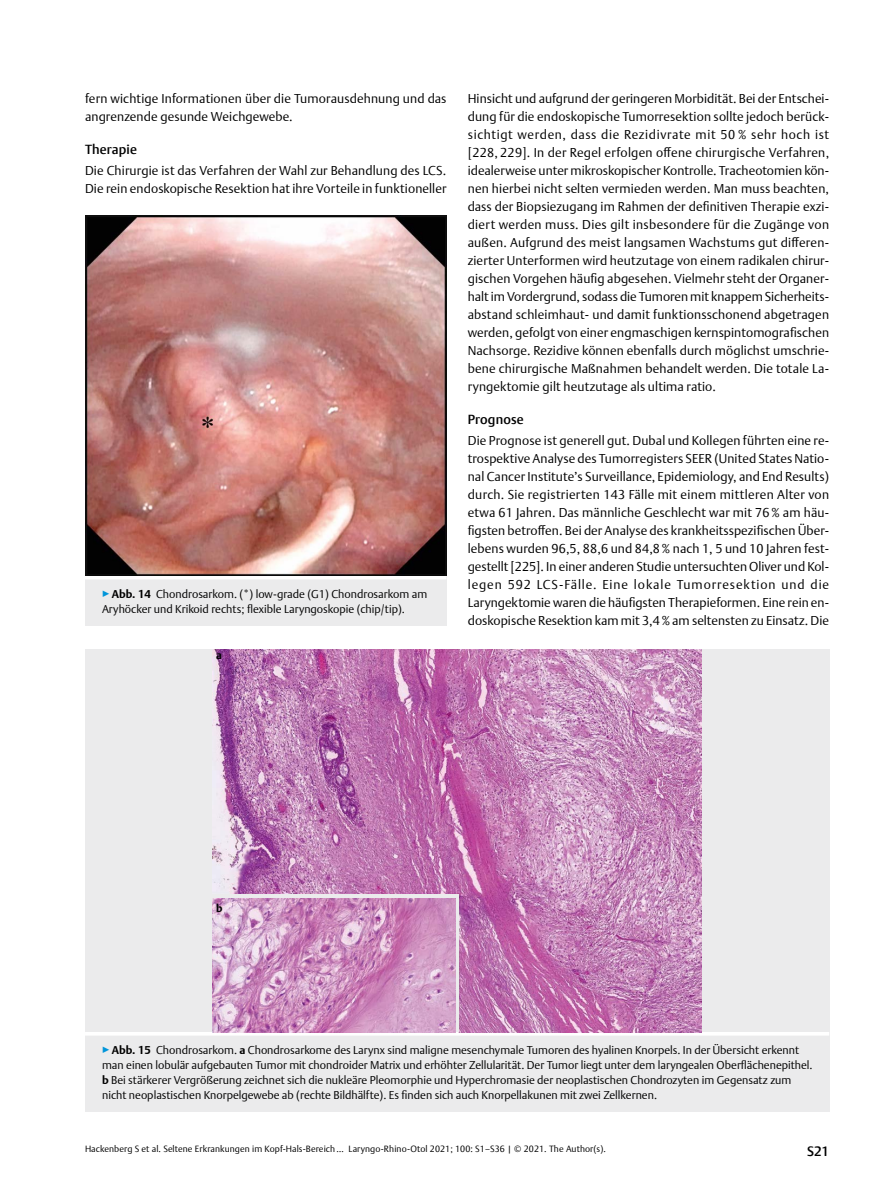
<style>
.page{position:relative;width:893px;height:1191px;background:#fff}
.page>*{position:absolute;margin:0;border:0;box-sizing:border-box;transform-origin:0 0}
.t1{font:500 13.5px "Thieme Argo 2011";color:#000}
.t2{font:500 13.2px "Thieme Argo 2011";letter-spacing:.01em;color:#000}
.t3{font:300 12.75px/18px "Thieme Argo 2011";letter-spacing:.01em;color:#000}
.t4{font:300 11.25px/15px "Thieme Argo 2011";color:#000}
.t5{font:700 10.8px "Thieme Argo 2011";color:#000}
.t6{font:300 9px "Thieme Argo 2011";letter-spacing:.01em;color:#000}
.s1{color:#0095da}
.s2{font-weight:700}
</style>
<div class="page">
<div style="left:85px;top:576px;width:361px;height:49px;background:#ebebec"></div>
<hr style="left:85px;top:576px;width:361px;height:3px;background:#fff">
<img style="left:85px;top:215px;width:361px;height:361px">
<div style="left:85px;top:1032px;width:744px;height:79px;background:#ebebec"></div>
<svg style="left:85px;top:1032px;width:744px;height:3px;background:#f3e5f0"></svg>
<div style="left:85px;top:649px;width:744px;height:383px;background:#ebebec"></div>
<img style="left:213px;top:649px;width:489px;height:383px">
<div style="left:213px;top:894px;width:246px;height:138px;background:#ebebec"></div>
<img style="left:213px;top:898px;width:242px;height:134px">
<p class="t3" style="left:85px;top:89px;width:363px">fern wichtige Informationen über die Tumorausdehnung und das angrenzende gesunde Weichgewebe.</p>
<p class="t2" style="left:85px;top:141px;width:53px">Therapie</p>
<p class="t3" style="left:85px;top:161px;width:363px">Die Chirurgie ist das Verfahren der Wahl zur Behandlung des LCS.<br>Die rein endoskopische Resektion hat ihre Vorteile in funktioneller</p>
<p class="t4" style="left:102px;top:586px;width:327px"><span class="s1">▶</span><span class="s2">Abb. 14</span> Chondrosarkom. (*) low-grade (G1) Chondrosarkom am<br>Aryhöcker und Krikoid rechts; flexible Laryngoskopie (chip/tip).</p>
<p class="t5" style="left:216px;top:647px;width:7px">a</p>
<p class="t3" style="left:468px;top:89px;width:363px;text-align:justify">Hinsicht und aufgrund der geringeren Morbidität. Bei der Entschei&shy;dung für die endoskopische Tumorresektion sollte jedoch berück&shy;sichtigt werden, dass die Rezidivrate mit 50 % sehr hoch ist [228, 229]. In der Regel erfolgen offene chirurgische Verfahren, idealerweise unter mikroskopischer Kontrolle. Tracheotomien kön&shy;nen hierbei nicht selten vermieden werden. Man muss beachten, dass der Biopsiezugang im Rahmen der definitiven Therapie exzi&shy;diert werden muss. Dies gilt insbesondere für die Zugänge von außen. Aufgrund des meist langsamen Wachstums gut differen&shy;zierter Unterformen wird heutzutage von einem radikalen chirur&shy;gischen Vorgehen häufig abgesehen. Vielmehr steht der Organer&shy;halt im Vordergrund, sodass die Tumoren mit knappem Sicherheits&shy;abstand schleimhaut- und damit funktionsschonend abgetragen werden, gefolgt von einer engmaschigen kernspintomografischen Nachsorge. Rezidive können ebenfalls durch möglichst umschrie&shy;bene chirurgische Maßnahmen behandelt werden. Die totale La&shy;ryngektomie gilt heutzutage als ultima ratio.</p>
<p class="t2" style="left:468px;top:411px;width:57px">Prognose</p>
<p class="t3" style="left:468px;top:431px;width:363px;text-align:justify">Die Prognose ist generell gut. Dubal und Kollegen führten eine re&shy;trospektive Analyse des Tumorregisters SEER (United States Natio&shy;nal Cancer Institute’s Surveillance, Epidemiology, and End Results) durch. Sie registrierten 143 Fälle mit einem mittleren Alter von etwa 61 Jahren. Das männliche Geschlecht war mit 76% am häu&shy;figsten betroffen. Bei der Analyse des krankheitsspezifischen Über&shy;lebens wurden 96,5, 88,6 und 84,8% nach 1, 5 und 10 Jahren fest&shy;gestellt [225]. In einer anderen Studie untersuchten Oliver und Kol&shy;legen 592 LCS-Fälle. Eine lokale Tumorresektion und die Laryngektomie waren die häufigsten Therapieformen. Eine rein en&shy;doskopische Resektion kam mit 3,4% am seltensten zu Einsatz. Die</p>
<p class="t5" style="left:216px;top:900px;width:8px">b</p>
<p class="t4" style="left:102px;top:1042px;width:712px"><span class="s1">▶</span><span class="s2">Abb. 15</span> Chondrosarkom. <span class="s2">a</span> Chondrosarkome des Larynx sind maligne mesenchymale Tumoren des hyalinen Knorpels. In der Übersicht erkennt man einen lobulär aufgebauten Tumor mit chondroider Matrix und erhöhter Zellularität. Der Tumor liegt unter dem laryngealen Oberflächenepithel. <span class="s2">b</span> Bei stärkerer Vergrößerung zeichnet sich die nukleäre Pleomorphie und Hyperchromasie der neoplastischen Chondrozyten im Gegensatz zum nicht neoplastischen Knorpelgewebe ab (rechte Bildhälfte). Es finden sich auch Knorpellakunen mit zwei Zellkernen.</p>
<p class="t6" style="left:85px;top:1143px;width:522px">Hackenberg S et al. Seltene Erkrankungen im Kopf-Hals-Bereich … Laryngo-Rhino-Otol 2021; 100: S1–S36 | © 2021. The Author(s).</p>
<p class="t1" style="left:807px;top:1142px;width:24px">S21</p>
</div>
